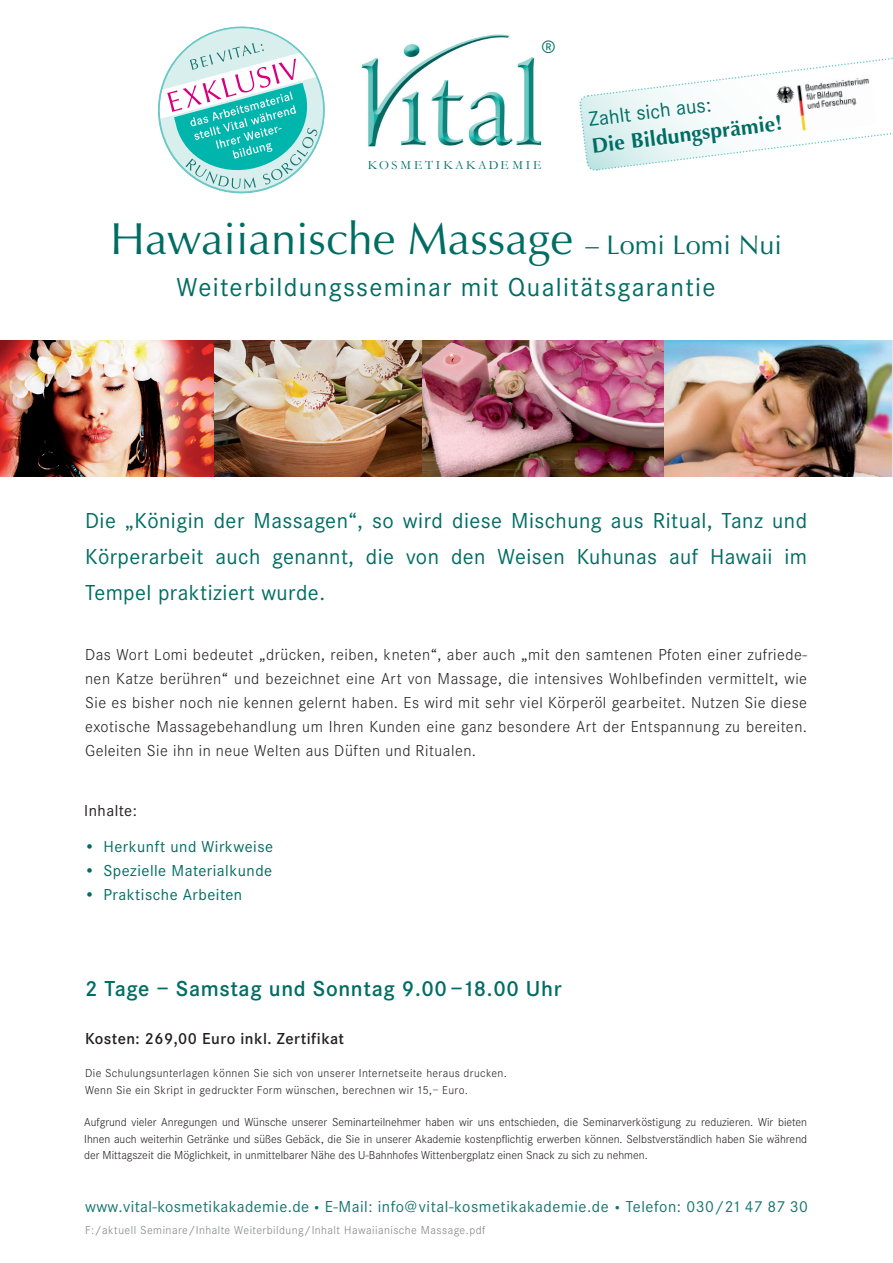
<style>
.page{position:relative;width:893px;height:1263px;background:#fff}
.page>*{position:absolute;margin:0;border:0;box-sizing:border-box;transform-origin:0 0}
.t1{font:45px "Optima";color:#006d64}
.t2{font:27px "Corporate S";letter-spacing:.05em;color:#006d64}
.t3{font:22.5px/36px "Corporate S";letter-spacing:.02em;color:#006d64;text-align:justify}
.t4{font:600 22.5px "Corporate S";letter-spacing:.03em;color:#006d64}
.t5{font:700 21px "Optima";color:#006d64}
.t6{font:21px "Corporate S";color:#006d64}
.t7{font:17.55px "DIN";color:#006d64}
.t8{font:300 16.5px/24px "Corporate S";letter-spacing:.03em;color:#231f20;text-align:justify}
.t9{font:16.5px "Corporate S";letter-spacing:.03em;color:#167570}
.t10{font:16.5px "Corporate S";letter-spacing:.03em;color:#006d64}
.t11{font:600 16.5px "Corporate S";letter-spacing:.03em;color:#231f20}
.t12{font:16.5px "Corporate S";letter-spacing:.03em;color:#231f20}
.t13{font:12.6px "Garamond";letter-spacing:.23em;color:#006d64}
.t14{font:300 12px/16.5px "Corporate S";letter-spacing:.03em;color:#231f20}
.t15{font:300 12px "Corporate S";letter-spacing:.04em;color:#808285}
.s1{font-size:27px}
.s2{font-size:12.75px}
</style>
<div class="page">
<img style="left:361px;top:34px;width:181px;height:113px">
<svg style="left:158px;top:27px;width:167px;height:167px"></svg>
<svg style="left:579px;top:57px;width:314px;height:114px"></svg>
<img style="left:774px;top:74px;width:102px;height:62px">
<img style="left:663px;top:340px;width:229px;height:136px">
<img style="left:422px;top:340px;width:241px;height:136px">
<img style="left:213px;top:340px;width:209px;height:136px">
<img style="left:0;top:340px;width:213px;height:136px">
<h3 class="t7" style="left:541px;top:36px;width:17px">®</h3>
<p class="t13" style="left:368px;top:158px;width:175px">KOSMETIKAKADEMIE</p>
<h3 class="t6" style="left:587px;top:108px;width:125px;rotate:-7deg">Zahlt sich aus:</h3>
<h3 class="t5" style="left:590px;top:134px;width:193px;rotate:-7deg">Die Bildungsprämie!</h3>
<h1 class="t1" style="left:110px;top:213px;width:673px">Hawaiianische Massage <span class="s1">– Lomi Lomi Nui</span></h1>
<h2 class="t2" style="left:177px;top:272px;width:540px">Weiterbildungsseminar mit Qualitätsgarantie</h2>
<h3 class="t3" style="left:85px;top:503px;width:724px">Die „Königin der Massagen“, so wird diese Mischung aus Ritual, Tanz und Kör perarbeit auch genannt, die von den Weisen Kuhunas auf Hawaii im Tempel praktiziert wurde.</h3>
<p class="t8" style="left:85px;top:643px;width:724px">Das Wort Lomi bedeutet „drücken, reiben, kneten“, aber auch „mit den samtenen Pfoten einer zufriede&shy;nen Katze berühren“ und bezeichnet eine Art von Massage, die intensives Wohlbefinden vermittelt, wie Sie es bisher noch nie kennen gelernt haben. Es wird mit sehr viel Körperöl gearbeitet. Nutzen Sie diese exotische Massagebehandlung um Ihren Kunden eine ganz besondere Art der Entspannung zu bereiten.<br>Geleiten Sie ihn in neue Welten aus Düften und Ritualen.</p>
<h3 class="t12" style="left:84px;top:801px;width:54px">Inhalte:</h3>
<h3 class="t10" style="left:84px;top:837px;width:190px">• Herkunft und Wirkweise</h3>
<h3 class="t10" style="left:84px;top:861px;width:190px">• Spezielle Materialkunde</h3>
<h3 class="t10" style="left:84px;top:885px;width:160px">• Praktische Arbeiten</h3>
<h3 class="t4" style="left:85px;top:976px;width:478px">2 Tage – Samstag und Sonntag 9.00 –18.00 Uhr</h3>
<h3 class="t11" style="left:85px;top:1029px;width:261px">Kosten: 269,00 Euro inkl. Zertifikat</h3>
<p class="t14" style="left:85px;top:1065px;width:423px">Die Schulungsunterlagen können Sie sich von unserer Internetseite heraus drucken.<br>Wenn Sie ein Skript in gedruckter Form wünschen, berechnen wir 15,– Euro.</p>
<p class="t14" style="left:84px;top:1114px;width:724px;text-align:justify">Aufgrund vieler Anregungen und Wünsche unserer Seminarteilnehmer haben wir uns entschieden, die Seminarverköstigung zu reduzieren. Wir bieten Ihnen auch weiterhin Getränke und süßes Gebäck, die Sie in unserer Akademie kostenpflichtig erwerben können. Selbst verständlich haben Sie während der Mittagszeit die Möglichkeit, in unmittelbarer Nähe des U-Bahnhofes Wittenbergplatz einen Snack zu sich zu nehmen.</p>
<h3 class="t9" style="left:85px;top:1197px;width:724px">www.vital-kosmetikakademie.de <span class="s2">•</span> E-Mail: info@vital-kosmetikakademie.de <span class="s2">•</span> Telefon: 030/21 47 87 30</h3>
<p class="t15" style="left:85px;top:1223px;width:402px">F:/aktuell Seminare/Inhalte Weiterbildung/Inhalt Hawaiianische Massage.pdf</p>
</div>
